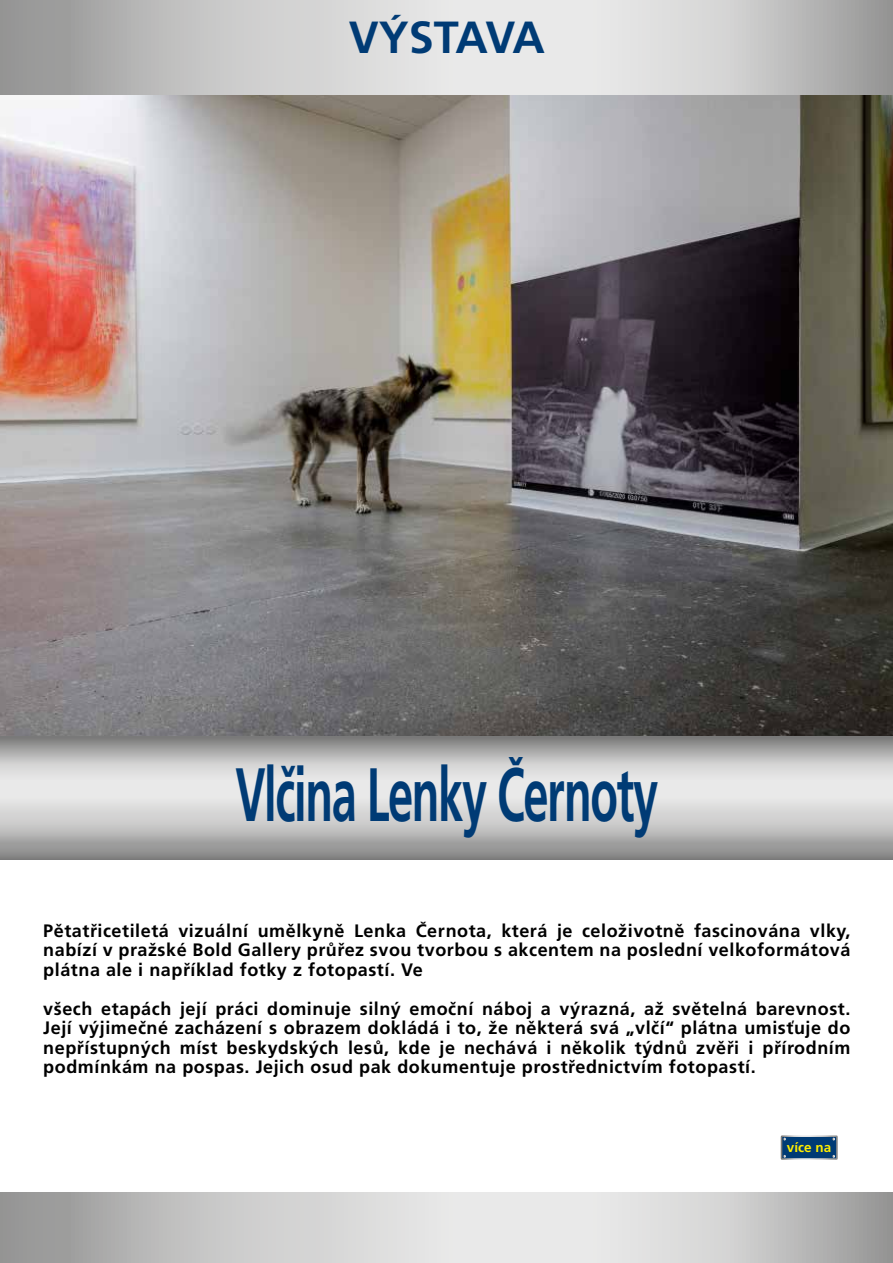
<style>
.page{position:relative;width:893px;height:1263px;background:#fff}
.page>*{position:absolute;margin:0;border:0;box-sizing:border-box;transform-origin:0 0}
.t1{font:700 75.45px "Frutiger CE";letter-spacing:-.03em;color:#003b75;scale:.6 1}
.t2{font:700 45px "Frutiger CE";letter-spacing:-.025em;color:#003b75}
.t3{font:700 18px/19.5px "Frutiger CE";letter-spacing:.03em;color:#000;text-align:justify}
.t4{font:700 13.5px "Frutiger CE";color:#ffed00}
</style>
<div class="page">
<img style="left:0;top:95px;width:893px;height:642px">
<svg style="left:0;top:0;width:893px;height:95px;background:#cacaca"></svg>
<svg style="left:0;top:737px;width:893px;height:122px;background:#c2c1c1"></svg>
<svg style="left:0;top:1193px;width:893px;height:70px;background:#cacaca"></svg>
<div style="left:781px;top:1136px;width:56px;height:23px;background:#003b75"></div>
<div style="left:781px;top:1135px;width:57px;height:25px;border:2px solid #fff"></div>
<h2 class="t2" style="left:349px;top:12px;width:197px">VÝSTAVA</h2>
<h1 class="t1" style="left:235px;top:751px;width:706px">Vlčina Lenky Černoty</h1>
<p class="t3" style="left:43px;top:921px;width:809px">Pětatřicetiletá vizuální umělkyně Lenka Černota, která je celoživotně fascinována vlky, nabízí v pražské Bold Gallery průřez svou tvorbou s akcentem na poslední velkoformátová plátna ale i například fotky z fotopastí. Ve</p>
<p class="t3" style="left:43px;top:999px;width:809px">všech etapách její práci dominuje silný emoční náboj a výrazná, až světelná barevnost.<br>Její výjimečné zacházení s obrazem dokládá i to, že některá svá „vlčí“ plátna umisťuje do nepřístupných míst beskydských lesů, kde je nechává i několik týdnů zvěři i přírodním podmínkám na pospas. Jejich osud pak dokumentuje prostřednictvím fotopastí.</p>
<p class="t4" style="left:787px;top:1139px;width:46px">více na</p>
</div>
